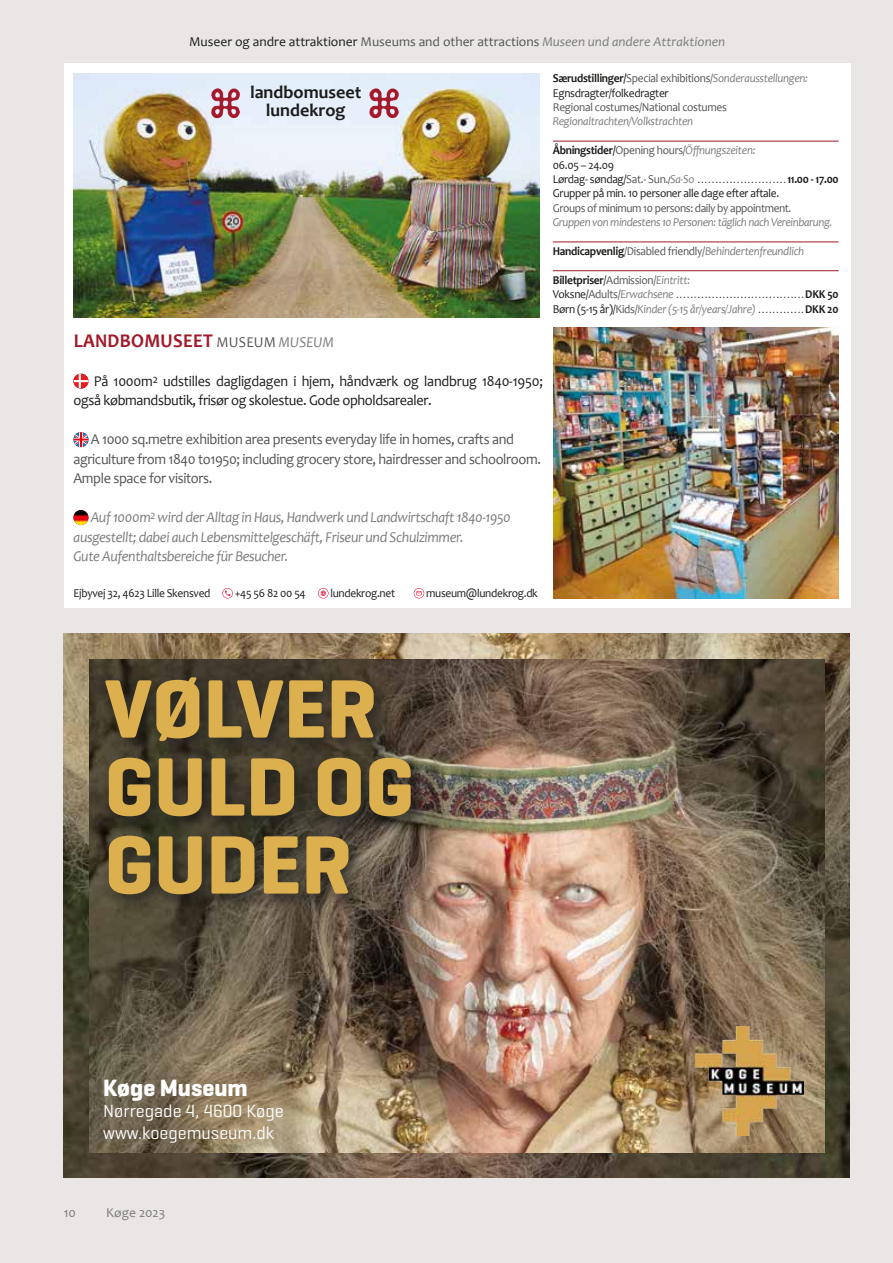
<style>
.page{position:relative;width:893px;height:1263px;background:#eae6e6}
.page>*{position:absolute;margin:0;border:0;box-sizing:border-box;transform-origin:0 0}
.t1{font:700 84.3px/78px "Geogrotesque";color:#dcaf4f}
.t2{font:700 24px "Geogrotesque";color:#fff}
.t3{font:700 19.5px "Candara";letter-spacing:.015em;color:#a2192a;scale:.95 1}
.t4{font:700 18.15px "Candara";color:#1d1d1b}
.t5{font:18px/21px "Geogrotesque";color:#fff}
.t6{font:italic 15px "Candara";letter-spacing:-.025em;color:#7d7b7b;scale:.95 1}
.t7{font:15px "Candara";letter-spacing:-.025em;color:#535554;scale:.95 1}
.t8{font:15px/19.5px "Candara";letter-spacing:-.015em;color:#1d1d1b;scale:.95 1}
.t9{font:italic 13.5px "Candara";color:#7d7b7b}
.t10{font:13.5px "Candara";color:#7d7b7b}
.t11{font:italic 12px "Candara";letter-spacing:-.025em;color:#7d7b7b;scale:.95 1}
.t12{font:12px "Candara";letter-spacing:-.025em;color:#1d1d1b;scale:.95 1}
.t13{font:12px "Candara";letter-spacing:-.035em;color:#535554;scale:.95 1}
.t14{font:700 12px "Candara";letter-spacing:-.025em;color:#1d1d1b;scale:.95 1}
.t15{font:9px "Candara";color:#1d1d1b;scale:.95 1}
.s1{font-style:normal;color:#1d1d1b}
.s2{font-style:normal;color:#535554}
.s3{font-weight:400;font-size:15px;color:#535554}
.s4{font-weight:400;font-style:italic;font-size:15px;color:#7d7b7b}
.s5{font-weight:700;font-style:normal;color:#1d1d1b}
.s6{font-size:12px}
.s7{font-size:12px;color:#535554}
.s8{font-style:italic;font-size:12px;color:#7d7b7b}
.s9{font-weight:700;font-size:12px}
.s10{font-weight:400}
.s11{font-weight:400;color:#535554}
.s12{font-weight:400;font-style:italic;color:#7d7b7b}
.s13{font-style:normal;font-size:9px;color:#1d1d1b}
</style>
<div class="page">
<img style="left:64px;top:634px;width:786px;height:543px">
<img style="left:89px;top:659px;width:736px;height:493px">
<div style="left:99px;top:671px;width:329px;height:241px;background:#1d1d1b;opacity:.75"></div>
<img style="left:695px;top:1027px;width:109px;height:108px">
<div style="left:64px;top:64px;width:786px;height:544px;background:#fff"></div>
<svg style="left:74px;top:374px;width:14px;height:14px"></svg>
<svg style="left:73px;top:432px;width:15px;height:15px"></svg>
<img style="left:73px;top:510px;width:15px;height:15px;border-radius:50%">
<svg style="left:222px;top:588px;width:11px;height:10px"></svg>
<svg style="left:318px;top:588px;width:11px;height:10px"></svg>
<svg style="left:414px;top:588px;width:10px;height:10px"></svg>
<hr style="left:553px;top:141px;width:286px;height:1px;background:#a2192a">
<hr style="left:553px;top:242px;width:286px;height:1px;background:#a2192a">
<hr style="left:553px;top:270px;width:286px;height:1px;background:#a2192a">
<img style="left:553px;top:327px;width:286px;height:271px">
<img style="left:74px;top:74px;width:465px;height:243px">
<img style="left:206px;top:85px;width:39px;height:35px">
<img style="left:365px;top:85px;width:38px;height:35px">
<p class="t9" style="left:189px;top:33px;width:538px"><span class="s1">Museer og andre attraktioner</span> <span class="s2">Museums and other attractions</span> Museen und andere Attraktionen</p>
<p class="t4" style="left:250px;top:81px;width:113px">landbomuseet</p>
<p class="t4" style="left:266px;top:99px;width:81px">lundekrog</p>
<p class="t3" style="left:74px;top:328px;width:275px">LANDBOMUSEET <span class="s3">MUSEUM</span> <span class="s4">MUSEUM</span></p>
<p class="t8" style="left:74px;top:371px;width:496px;text-indent:20px">På 1000m<sup>2</sup> udstilles dagligdagen i hjem, håndværk og landbrug 1840‐1950; også købmandsbutik, frisør og skolestue. Gode opholdsarealer.</p>
<p class="t7" style="left:91px;top:430px;width:447px">A 1000 sq.metre exhibition area presents everyday life in homes, crafts and</p>
<p class="t7" style="left:74px;top:449px;width:494px">agriculture from 1840 to1950; including grocery store, hairdresser and schoolroom.</p>
<p class="t7" style="left:74px;top:469px;width:148px">Ample space for visitors.</p>
<p class="t6" style="left:91px;top:508px;width:444px">Auf 1000m<sup>2</sup> wird der Alltag in Haus, Handwerk und Landwirtschaft 1840‐1950</p>
<p class="t6" style="left:74px;top:527px;width:412px">ausgestellt; dabei auch Lebensmittelgeschäft, Friseur und Schulzimmer.</p>
<p class="t6" style="left:74px;top:547px;width:228px">Gute Aufenthaltsbereiche für Besucher.</p>
<p class="t12" style="left:74px;top:585px;width:146px">Ejbyvej 32, 4623 Lille Skensved</p>
<p class="t12" style="left:235px;top:585px;width:76px">+45 56 82 00 54</p>
<p class="t12" style="left:330px;top:585px;width:70px">lundekrog.net</p>
<p class="t12" style="left:426px;top:585px;width:119px">museum@lundekrog.dk</p>
<p class="t11" style="left:553px;top:71px;width:270px"><span class="s5">Særudstillinger/</span><span class="s2">Special exhibitions/</span>Sonderausstellungen:</p>
<p class="t12" style="left:553px;top:85px;width:123px">Egnsdragter/folkedragter</p>
<p class="t13" style="left:553px;top:100px;width:185px">Regional costumes/National costumes</p>
<p class="t11" style="left:553px;top:114px;width:149px">Regionaltrachten/Volkstrachten</p>
<p class="t11" style="left:553px;top:143px;width:215px"><span class="s5">Åbningstider/</span><span class="s2">Opening hours/</span>Öffnungszeiten:</p>
<p class="t12" style="left:553px;top:157px;width:66px">06.05 – 24.09</p>
<p class="t15" style="left:553px;top:174px;width:302px"><span class="s6">Lørdag‐ søndag/</span><span class="s7">Sat.‐ Sun.</span>/<span class="s8">Sa‐So</span> . . . . . . . . . . . . . . . . . . . . . . . . . <span class="s9">11.00 ‐ 17.00</span></p>
<p class="t12" style="left:553px;top:186px;width:240px">Grupper på min. 10 personer alle dage efter aftale.</p>
<p class="t13" style="left:553px;top:200px;width:253px">Groups of minimum 10 persons: daily by appointment.</p>
<p class="t11" style="left:553px;top:215px;width:296px">Gruppen von mindestens 10 Personen: täglich nach Vereinbarung.</p>
<p class="t11" style="left:553px;top:244px;width:266px"><span class="s5">Handicapvenlig</span><span class="s2">/Disabled friendly/</span>Behindertenfreundlich</p>
<p class="t14" style="left:553px;top:272px;width:146px">Billetpriser<span class="s10">/</span><span class="s11">Admission/</span><span class="s12">Eintritt:</span></p>
<p class="t15" style="left:553px;top:290px;width:302px"><span class="s6">Voksne/</span><span class="s7">Adults/</span><span class="s8">Erwachsene</span> . . . . . . . . . . . . . . . . . . . . . . . . . . . . . . . . . . . . <span class="s9">DKK 50</span></p>
<p class="t11" style="left:553px;top:301px;width:302px"><span class="s1">Børn (5‐15 år)/</span><span class="s2">Kids/</span>Kinder (5‐15 år/years/Jahre) <span class="s13">. . . . . . . . . . . . .</span> <span class="s5">DKK 20</span></p>
<p class="t1" style="left:105px;top:669px;width:311px">VØLVER<br>GULD OG<br>GUDER</p>
<p class="t2" style="left:103px;top:1074px;width:146px">Køge Museum</p>
<p class="t5" style="left:103px;top:1103px;width:182px">Nørregade 4, 4600 Køge www.koegemuseum.dk</p>
<p class="t10" style="left:64px;top:1204px;width:14px">10</p>
<p class="t10" style="left:106px;top:1204px;width:61px">Køge 2023</p>
</div>
